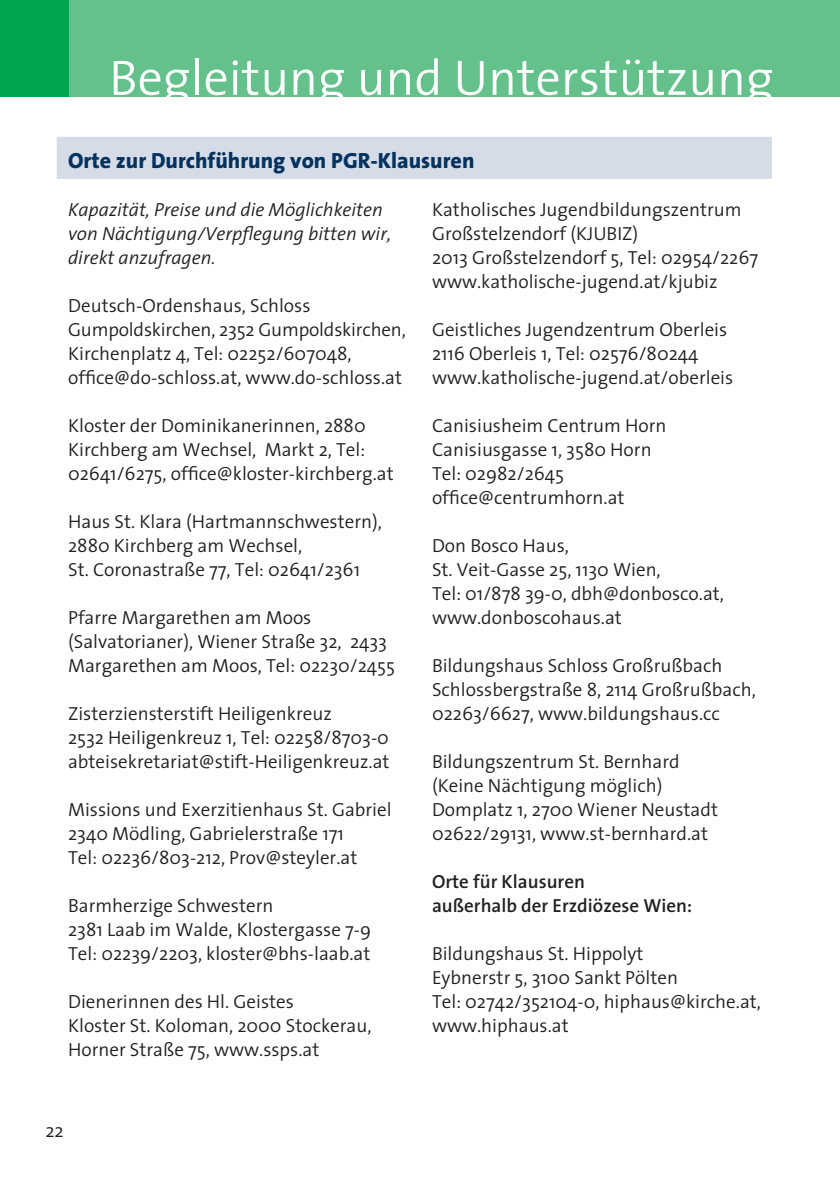
<style>
.page{position:relative;width:840px;height:1191px;background:#fff}
.page>*{position:absolute;margin:0;border:0;box-sizing:border-box;transform-origin:0 0}
.t1{font:300 50px "The Sans";color:#fff}
.t2{font:800 22px "The Sans";color:#00325f}
.t3{font:300 19px/24px "The Sans";color:#231f20}
.t4{font:italic 300 19px/24px "The Sans";color:#231f20}
.t5{font:600 19px/24px "The Sans";color:#231f20}
</style>
<div class="page">
<div style="left:57px;top:137px;width:714px;height:42px;background:#d6dce7"></div>
<div style="left:0;top:0;width:839px;height:96px;background:#65c18b"></div>
<div style="left:0;top:0;width:68px;height:96px;background:#00a54f"></div>
<h1 class="t1" style="left:109px;top:36px;width:665px">Begleitung und Unterstützung</h1>
<p class="t2" style="left:68px;top:142px;width:408px">Orte zur Durchführung von PGR-Klausuren</p>
<p class="t4" style="left:68px;top:197px;width:324px">Kapazität, Preise und die Möglichkeiten von Nächtigung/Verpflegung bitten wir, direkt anzufragen.</p>
<p class="t3" style="left:68px;top:293px;width:339px">Deutsch-Ordenshaus, Schloss Gumpoldskirchen, 2352 Gumpoldskirchen, Kirchenplatz 4, Tel: 02252/607048, office@do-schloss.at, www.do-schloss.at</p>
<p class="t3" style="left:68px;top:413px;width:327px">Kloster der Dominikanerinnen, 2880<br>Kirchberg am Wechsel, Markt 2, Tel:<br>02641/6275, office@kloster-kirchberg.at</p>
<p class="t3" style="left:68px;top:509px;width:315px">Haus St. Klara (Hartmannschwestern),<br>2880 Kirchberg am Wechsel,<br>St. Coronastraße 77, Tel: 02641/2361</p>
<p class="t3" style="left:68px;top:605px;width:328px">Pfarre Margarethen am Moos (Salvatorianer), Wiener Straße 32, 2433<br>Margarethen am Moos, Tel: 02230/2455</p>
<p class="t3" style="left:68px;top:701px;width:323px">Zisterziensterstift Heiligenkreuz<br>2532 Heiligenkreuz 1, Tel: 02258/8703-0 abteisekretariat@stift-Heiligenkreuz.at</p>
<p class="t3" style="left:68px;top:797px;width:325px">Missions und Exerzitienhaus St. Gabriel<br>2340 Mödling, Gabrielerstraße 171<br>Tel: 02236/803-212, Prov@steyler.at</p>
<p class="t3" style="left:68px;top:893px;width:304px">Barmherzige Schwestern<br>2381 Laab im Walde, Klostergasse 7-9<br>Tel: 02239/2203, kloster@bhs-laab.at</p>
<p class="t3" style="left:68px;top:989px;width:305px">Dienerinnen des Hl. Geistes<br>Kloster St. Koloman, 2000 Stockerau,<br>Horner Straße 75, www.ssps.at</p>
<p class="t3" style="left:432px;top:197px;width:327px">Katholisches Jugendbildungszentrum Großstelzendorf (KJUBIZ)<br>2013 Großstelzendorf 5, Tel: 02954/2267 www.katholische-jugend.at/kjubiz</p>
<p class="t3" style="left:432px;top:317px;width:302px">Geistliches Jugendzentrum Oberleis<br>2116 Oberleis 1, Tel: 02576/80244 www.katholische-jugend.at/oberleis</p>
<p class="t3" style="left:432px;top:413px;width:236px">Canisiusheim Centrum Horn<br>Canisiusgasse 1, 3580 Horn<br>Tel: 02982/2645 office@centrumhorn.at</p>
<p class="t3" style="left:432px;top:533px;width:293px">Don Bosco Haus,<br>St. Veit-Gasse 25, 1130 Wien,<br>Tel: 01/878 39-0, dbh@donbosco.at, www.donboscohaus.at</p>
<p class="t3" style="left:432px;top:653px;width:325px">Bildungshaus Schloss Großrußbach<br>Schlossbergstraße 8, 2114 Großrußbach,<br>02263/6627, www.bildungshaus.cc</p>
<p class="t3" style="left:432px;top:749px;width:287px">Bildungszentrum St. Bernhard (Keine Nächtigung möglich)<br>Domplatz 1, 2700 Wiener Neustadt<br>02622/29131, www.st-bernhard.at</p>
<p class="t5" style="left:432px;top:869px;width:261px">Orte für Klausuren<br>außerhalb der Erzdiözese Wien:</p>
<p class="t3" style="left:432px;top:941px;width:330px">Bildungshaus St. Hippolyt<br>Eybnerstr 5, 3100 Sankt Pölten<br>Tel: 02742/352104-0, hiphaus@kirche.at, www.hiphaus.at</p>
<p class="t3" style="left:45px;top:1117px;width:20px">22</p>
</div>
